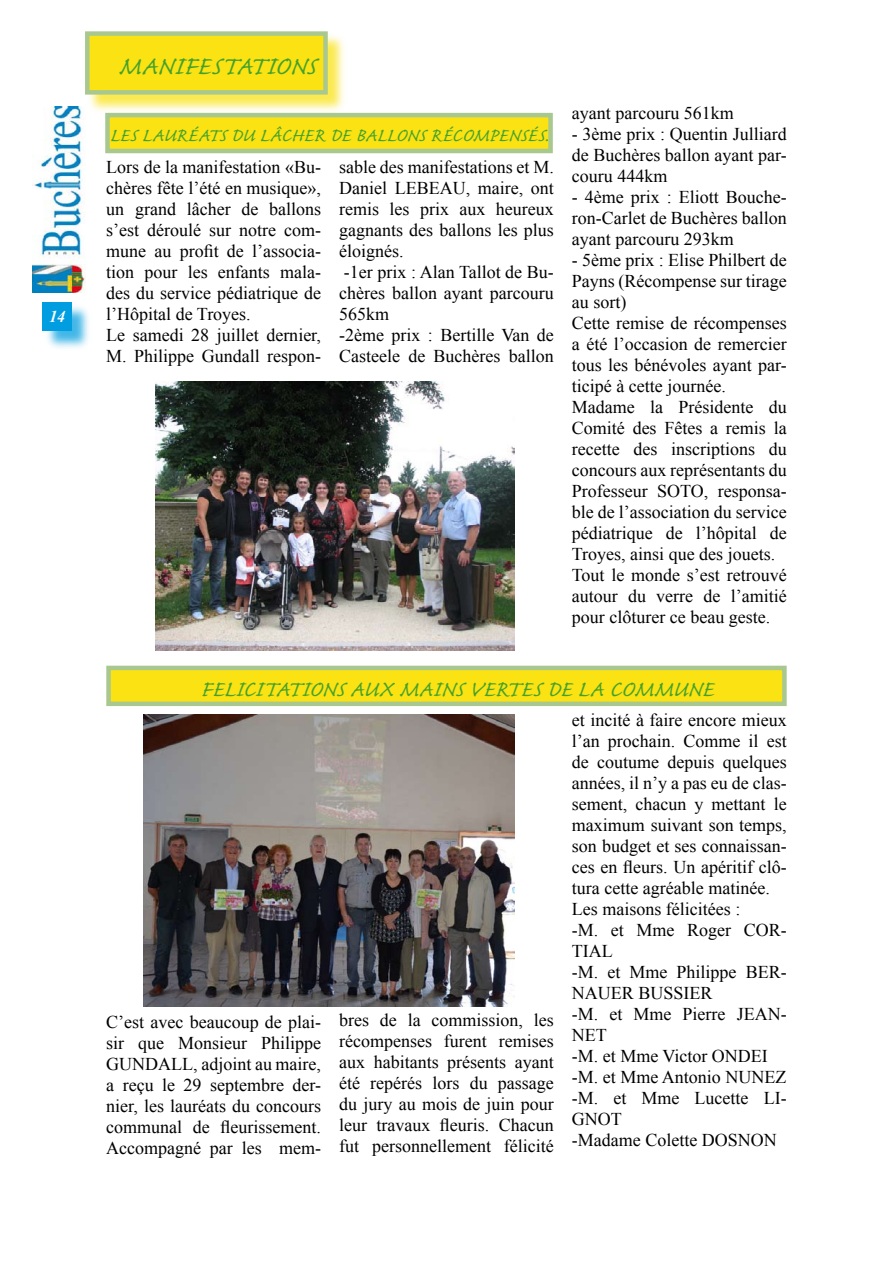
<style>
.page{position:relative;width:893px;height:1263px;background:#fff}
.page>*{position:absolute;margin:0;border:0;box-sizing:border-box;transform-origin:0 0}
.t1{font:33px "Caflisch Script Pro";color:#45a12b}
.t2{font:28.5px "Caflisch Script Pro";color:#45a12b}
.t3{font:24px "Caflisch Script Pro";color:#45a12b}
.t4{font:18px/21px "Times New Roman";color:#000}
.t5{font:italic 700 16.5px "Times New Roman";color:#fff}
</style>
<div class="page">
<img style="left:33px;top:106px;width:52px;height:187px">
<div style="left:87px;top:33px;width:261px;height:82px;background:#fae213;opacity:.75"></div>
<div style="left:87px;top:34px;width:239px;height:58px;background:#fae213"></div>
<div style="left:85px;top:31px;width:243px;height:64px;border:4px solid #a9c890"></div>
<div style="left:43px;top:304px;width:50px;height:47px;background:#009ee0;opacity:.75"></div>
<div style="left:43px;top:302px;width:29px;height:29px;background:#009ee0"></div>
<div style="left:107px;top:115px;width:444px;height:36px;background:#fae213"></div>
<div style="left:105px;top:113px;width:448px;height:40px;border:4px solid #a9c890"></div>
<img style="left:156px;top:381px;width:359px;height:270px">
<div style="left:109px;top:668px;width:675px;height:36px;background:#fae213"></div>
<div style="left:106px;top:666px;width:681px;height:40px;border:4px solid #a9c890"></div>
<img style="left:143px;top:714px;width:371px;height:293px">
<p class="t5" style="left:49px;top:305px;width:18px">14</p>
<h1 class="t1" style="left:118px;top:49px;width:199px">MANIFESTATIONS</h1>
<h3 class="t3" style="left:110px;top:123px;width:267px">Les lauréats du lâcher de ballons</h3>
<h3 class="t3" style="left:430px;top:123px;width:120px">récom pensés.</h3>
<p class="t4" style="left:106px;top:156px;width:216px">Lors de la manifestation «Bu&shy;chères fête l’été en musique», un grand lâcher de ballons s’est déroulé sur notre com&shy;mune au profit de l’associa&shy;tion pour les enfants mala&shy;des du service pédiatrique de l’Hôpital de Troyes.<br>Le samedi 28 juillet dernier,<br>M. Philippe Gundall respon-</p>
<p class="t4" style="left:339px;top:156px;width:216px">sable des manifestations et M.<br>Daniel LEBEAU, maire, ont remis les prix aux heureux gagnants des ballons les plus éloignés.<br>-1er prix : Alan Tallot de Bu&shy;chères ballon ayant parcouru<br>565km<br>-2ème prix : Bertille Van de<br>Casteele de Buchères ballon</p>
<p class="t4" style="left:572px;top:102px;width:163px">ayant parcouru 561km</p>
<p class="t4" style="left:572px;top:123px;width:216px;text-align:justify">- 3ème prix : Quentin Julliard de Buchères ballon ayant par&shy;couru 444km</p>
<p class="t4" style="left:572px;top:186px;width:216px;text-align:justify">- 4ème prix : Eliott Bouche&shy;ron-Carlet de Buchères ballon ayant parcouru 293km</p>
<p class="t4" style="left:572px;top:249px;width:216px">- 5ème prix : Elise Philbert de<br>Payns (Récompense sur tirage au sort)<br>Cette remise de récompenses a été l’occasion de remercier tous les bénévoles ayant par&shy;ticipé à cette journée.<br>Madame la Présidente du<br>Comité des Fêtes a remis la recette des inscriptions du concours aux représentants du<br>Professeur SOTO, responsa&shy;ble de l’association du service pédiatrique de l’hôpital de<br>Troyes, ainsi que des jouets.<br>Tout le monde s’est retrouvé autour du verre de l’amitié pour clôturer ce beau geste.</p>
<h2 class="t2" style="left:201px;top:674px;width:515px">FELICITATIONS AUX MAINS VERTES DE LA COMMUNE</h2>
<p class="t4" style="left:106px;top:1011px;width:216px;text-align:justify">C’est avec beaucoup de plai&shy;sir que Monsieur Philippe GUNDALL, adjoint au maire, a reçu le 29 septembre der&shy;nier, les lauréats du concours communal de fleurissement.<br>Accompagné par les mem-</p>
<p class="t4" style="left:339px;top:1009px;width:216px;text-align:justify">bres de la commission, les récompenses furent remises aux habitants présents ayant été repérés lors du passage du jury au mois de juin pour leur travaux fleuris. Chacun fut personnellement félicité</p>
<p class="t4" style="left:572px;top:709px;width:216px">et incité à faire encore mieux l’an prochain. Comme il est de coutume depuis quelques années, il n’y a pas eu de clas&shy;sement, chacun y mettant le maximum suivant son temps, son budget et ses connaissan&shy;ces en fleurs. Un apéritif clô&shy;tura cette agréable matinée.<br>Les maisons félicitées :<br>-M. et Mme Roger COR-<br>TIAL<br>-M. et Mme Philippe BER-<br>NAUER BUSSIER<br>-M. et Mme Pierre JEAN-<br>NET<br>-M. et Mme Victor ONDEI -M. et Mme Antonio NUNEZ -M. et Mme Lucette LI-<br>GNOT<br>-Madame Colette DOSNON</p>
</div>
